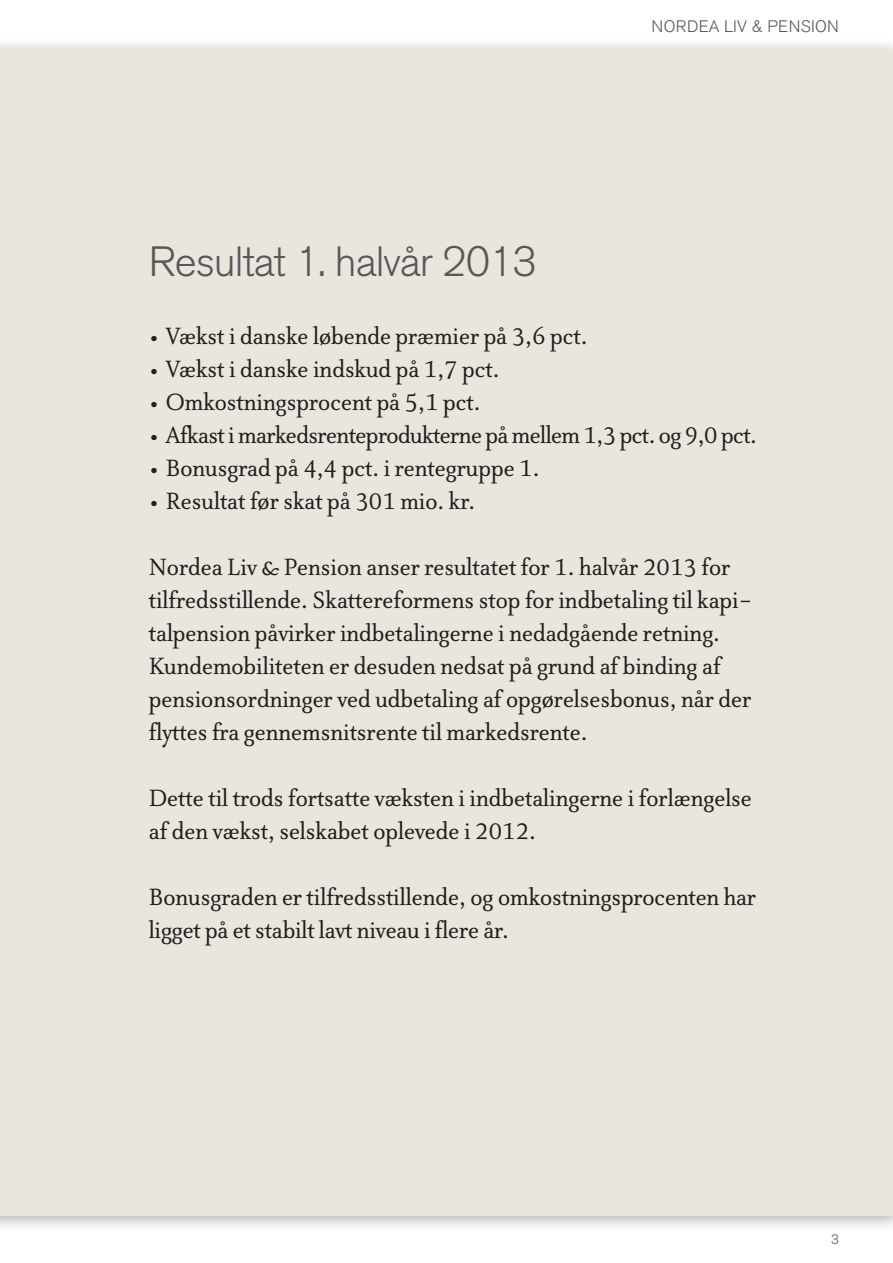
<style>
.page{position:relative;width:893px;height:1263px;background:#fff}
.page>*{position:absolute;margin:0;border:0;box-sizing:border-box;transform-origin:0 0}
.Main_heading__inside{font:300 42px "Akzidenz Grotesk BE";letter-spacing:-.025em;color:#57585a}
.Body_text{font:27px/33px "Atma Nordea Pro";color:#231f20}
.Body_text-2{font:27px "Atma Nordea Pro";letter-spacing:-.02em;color:#231f20}
.t1{font:300 16.5px "Akzidenz Grotesk BE";letter-spacing:.02em;color:#57585a}
.Main_heading{font:300 13.5px "Akzidenz Grotesk BE";color:#57585a}
</style>
<div class="page">
<div style="left:0;top:38px;width:893px;height:1195px;background:#231f20;opacity:.35"></div>
<div style="left:0;top:49px;width:893px;height:1166px;background:#eae6de"></div>
<p class="Main_heading__inside" style="left:149px;top:238px;width:390px">Resultat 1. halvår 2013</p>
<p class="t1" style="left:652px;top:17px;width:189px">NORDEA LIV &amp; PENSION</p>
<p class="Body_text" style="left:149px;top:319px;width:440px">• Vækst i danske løbende præmier på 3,6 pct.</p>
<p class="Body_text" style="left:149px;top:352px;width:352px">• Vækst i danske indskud på 1,7 pct.</p>
<p class="Body_text" style="left:149px;top:385px;width:333px">• Omkostningsprocent på 5,1 pct.</p>
<p class="Body_text-2" style="left:149px;top:419px;width:610px">• Afkast i markedsrenteprodukterne på mellem 1,3 pct. og 9,0 pct.</p>
<p class="Body_text" style="left:149px;top:451px;width:392px">• Bonusgrad på 4,4 pct. i rentegruppe 1.</p>
<p class="Body_text" style="left:149px;top:484px;width:328px">• Resultat før skat på 301 mio. kr.</p>
<p class="Body_text" style="left:149px;top:550px;width:605px">Nordea Liv &amp; Pension anser resultatet for 1. halvår 2013 for tilfredsstillende. Skattereformens stop for indbetaling til kapi&shy;talpension påvirker indbetalingerne i nedadgående retning.<br>Kundemobiliteten er desuden nedsat på grund af binding af pensionsordninger ved udbetaling af opgørelsesbonus, når der flyttes fra gennemsnitsrente til markedsrente.</p>
<p class="Body_text" style="left:149px;top:781px;width:605px">Dette til trods fortsatte væksten i indbetalingerne i forlængelse af den vækst, selskabet oplevede i 2012.</p>
<p class="Body_text" style="left:149px;top:880px;width:609px">Bonusgraden er tilfredsstillende, og omkostningsprocenten har ligget på et stabilt lavt niveau i flere år.</p>
<p class="Main_heading" style="left:831px;top:1232px;width:9px">3</p>
</div>
